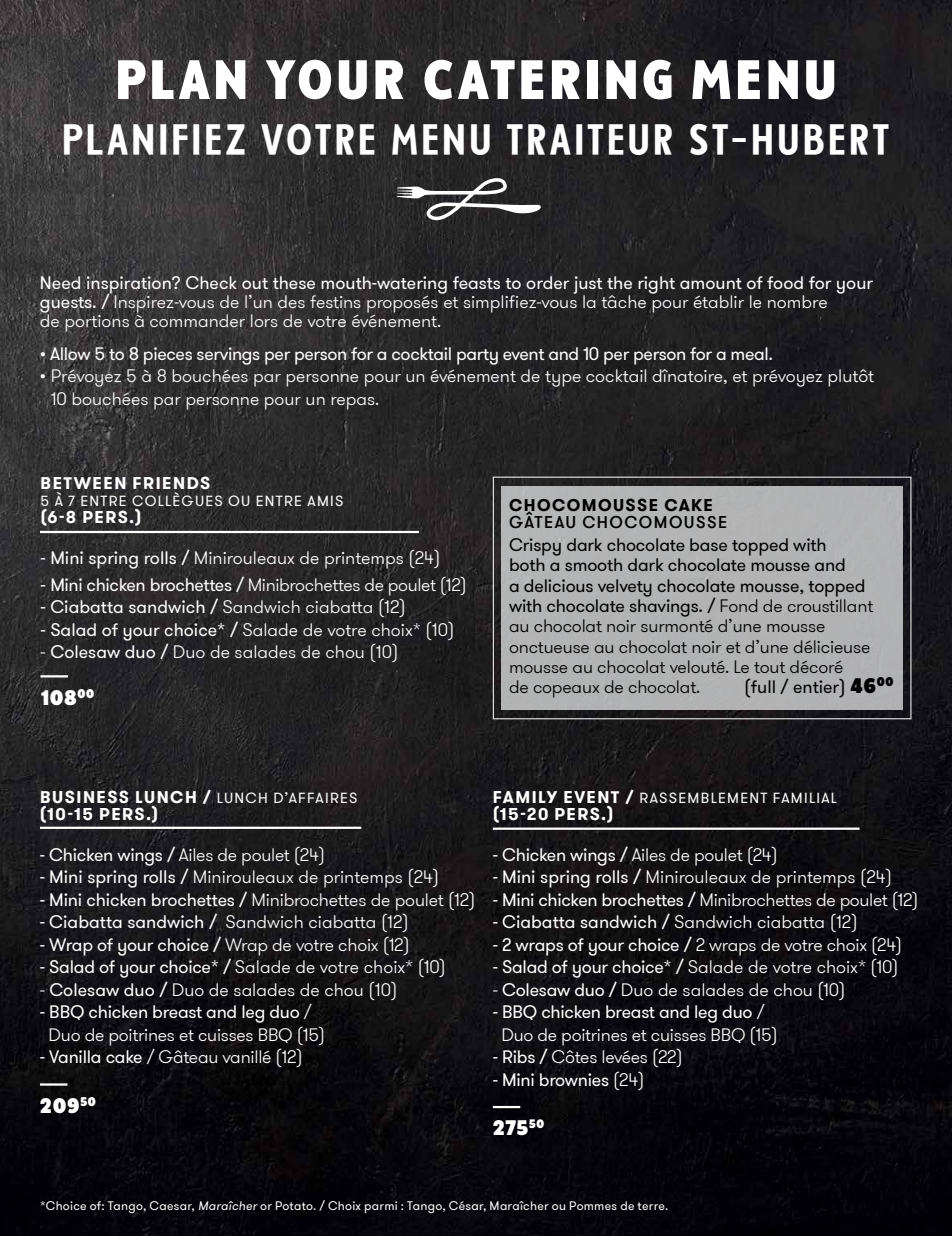
<style>
.page{position:relative;width:952px;height:1236px;background:#fff}
.page>*{position:absolute;margin:0;border:0;box-sizing:border-box;transform-origin:0 0}
.t1{font:900 51.75px "Taberna Sans";letter-spacing:.06em;color:#fff}
.t2{font:40.5px "Taberna Sans";letter-spacing:.055em;color:#fff}
.t3{font:900 22.5px "Taberna Sans";color:#fff}
.t4{font:300 18px/22.5px "GT Walsheim Pro";color:#fff}
.t5{font:300 18px/20.2px "GT Walsheim Pro";letter-spacing:-.01em;color:#000}
.t6{font:300 18px "GT Walsheim Pro";letter-spacing:-.02em;color:#fff}
.t7{font:18px "GT Walsheim Pro";letter-spacing:-.02em;color:#fff}
.t8{font:18px "GT Walsheim Pro";color:#000}
.t9{font:700 16.88px "GT Walsheim Pro";letter-spacing:.085em;color:#fff}
.t10{font:500 16.88px "GT Walsheim Pro";letter-spacing:.085em;color:#000}
.t11{font:700 16.88px "GT Walsheim Pro";letter-spacing:.085em;color:#000}
.t12{font:14.62px "GT Walsheim Pro";letter-spacing:.085em;color:#fff}
.t13{font:12.38px "GT Walsheim Pro";letter-spacing:.02em;color:#fff}
.s1{font-weight:400}
.s2{font-family:"Taberna Sans";font-weight:900;font-size:22.5px}
.s3{font-weight:700;font-size:16.88px}
.s4{font-weight:300}
</style>
<div class="page">
<img style="left:0;top:0;width:952px;height:1235px">
<hr style="left:40px;top:675px;width:28px;height:2px;background:#fff">
<hr style="left:40px;top:531px;width:379px;height:2px;background:#fff">
<hr style="left:40px;top:826px;width:321px;height:2px;background:#fff">
<hr style="left:493px;top:827px;width:366px;height:2px;background:#fff">
<hr style="left:40px;top:1083px;width:27px;height:2px;background:#fff">
<hr style="left:493px;top:1105px;width:27px;height:3px;background:#fff">
<div style="left:493px;top:476px;width:418px;height:243px;border:1px solid #e6e7e8"></div>
<div style="left:501px;top:485px;width:401px;height:224px;background:#b3b3b4"></div>
<svg style="left:397px;top:176px;width:144px;height:44px"></svg>
<h1 class="t1" style="left:115px;top:47px;width:722px">PLAN YOUR CATERING MENU</h1>
<h2 class="t2" style="left:62px;top:114px;width:830px">PLANIFIEZ VOTRE MENU TRAITEUR ST-HUBERT</h2>
<p class="t4" style="left:40px;top:273px;width:834px;line-height:19.1px"><span class="s1">Need inspiration? Check out these mouth-watering feasts to order just the right amount of food for your guests. /</span> Inspirez-vous de l’un des festins proposés et simplifiez-vous la tâche pour établir le nombre<br>de portions à commander lors de votre événement.</p>
<p class="t7" style="left:40px;top:342px;width:734px">• Allow 5 to 8 pieces servings per person for a cocktail party event and 10 per person for a meal.</p>
<p class="t4" style="left:51px;top:365px;width:825px;text-indent:-11px">• Prévoyez 5 à 8 bouchées par personne pour un événement de type cocktail dînatoire, et prévoyez plutôt<br>10 bouchées par personne pour un repas.</p>
<p class="t9" style="left:41px;top:472px;width:171px">BETWEEN FRIENDS</p>
<p class="t12" style="left:41px;top:492px;width:304px">5 À 7 ENTRE COLLÈGUES OU ENTRE AMIS</p>
<p class="t9" style="left:40px;top:506px;width:102px">(6-8 PERS.)</p>
<p class="t4" style="left:40px;top:546px;width:401px"><span class="s1">- Mini spring rolls /</span> Minirouleaux de printemps (24)</p>
<p class="t6" style="left:40px;top:573px;width:428px"><span class="s1">- Mini chicken brochettes /</span> Minibrochettes de poulet (12)</p>
<p class="t4" style="left:40px;top:596px;width:367px"><span class="s1">- Ciabatta sandwich /</span> Sandwich ciabatta (12)</p>
<p class="t4" style="left:40px;top:618px;width:415px"><span class="s1">- Salad of your choice* /</span> Salade de votre choix* (10)</p>
<p class="t4" style="left:40px;top:641px;width:359px">- <span class="s1">Colesaw duo /</span> Duo de salades de chou (10)</p>
<p class="t3" style="left:40px;top:683px;width:56px">108<sup>00</sup></p>
<p class="t11" style="left:509px;top:494px;width:205px">CHOCOMOUSSE CAKE</p>
<p class="t10" style="left:509px;top:511px;width:220px">GÂTEAU CHOCOMOUSSE</p>
<p class="t5" style="left:509px;top:535px;width:366px"><span class="s1">Crispy dark chocolate base topped with<br>both a smooth dark chocolate mousse and<br>a delicious velvety chocolate mousse, topped with chocolate shavings. /</span> Fond de croustillant au chocolat noir surmonté d’une mousse onctueuse au chocolat noir et d’une délicieuse mousse au chocolat velouté. Le tout décoré<br>de copeaux de chocolat.</p>
<p class="t8" style="left:744px;top:675px;width:151px">(full / entier) <span class="s2">46</span><sup>00</sup></p>
<p class="t12" style="left:40px;top:788px;width:319px"><span class="s3">BUSINESS LUNCH /</span> LUNCH D’AFFAIRES</p>
<p class="t9" style="left:40px;top:802px;width:120px">(10-15 PERS.)</p>
<p class="t4" style="left:40px;top:843px;width:286px"><span class="s1">- Chicken wings /</span> Ailes de poulet (24)</p>
<p class="t4" style="left:40px;top:865px;width:401px"><span class="s1">- Mini spring rolls /</span> Minirouleaux de printemps (24)</p>
<p class="t4" style="left:40px;top:888px;width:437px"><span class="s1">- Mini chicken brochettes /</span> Minibrochettes de poulet (12)</p>
<p class="t4" style="left:40px;top:910px;width:370px"><span class="s1">- Ciabatta sandwich /</span> Sandwich ciabatta (12)</p>
<p class="t4" style="left:40px;top:933px;width:371px"><span class="s1">- Wrap of your choice /</span> Wrap de votre choix (12)</p>
<p class="t4" style="left:40px;top:955px;width:407px"><span class="s1">- Salad of your choice* /</span> Salade de votre choix* (10)</p>
<p class="t4" style="left:40px;top:978px;width:359px">- <span class="s1">Colesaw duo /</span> Duo de salades de chou (10)</p>
<p class="t4" style="left:49px;top:1000px;width:278px;text-indent:-9px"><span class="s1">- BBQ chicken breast and leg duo</span> /<br>Duo de poitrines et cuisses BBQ (15)</p>
<p class="t4" style="left:40px;top:1045px;width:264px"><span class="s1">- Vanilla cake</span> / Gâteau vanillé (12)</p>
<p class="t3" style="left:40px;top:1091px;width:58px">209<sup>50</sup></p>
<p class="t12" style="left:493px;top:788px;width:345px"><span class="s3">FAMILY EVENT /</span> RASSEMBLEMENT FAMILIAL</p>
<p class="t9" style="left:493px;top:802px;width:122px">(15-20 PERS.)</p>
<p class="t4" style="left:493px;top:843px;width:286px"><span class="s1">- Chicken wings /</span> Ailes de poulet (24)</p>
<p class="t4" style="left:493px;top:865px;width:401px"><span class="s1">- Mini spring rolls /</span> Minirouleaux de printemps (24)</p>
<p class="t6" style="left:493px;top:887px;width:427px"><span class="s1">- Mini chicken brochettes /</span> Minibrochettes de poulet (12)</p>
<p class="t4" style="left:493px;top:910px;width:366px"><span class="s1">- Ciabatta sandwich /</span> Sandwich ciabatta (12)</p>
<p class="t4" style="left:493px;top:933px;width:411px"><span class="s1">- 2 wraps of your choice /</span> 2 wraps de votre choix (24)</p>
<p class="t4" style="left:493px;top:955px;width:407px"><span class="s1">- Salad of your choice* /</span> Salade de votre choix* (10)</p>
<p class="t4" style="left:493px;top:978px;width:354px">- <span class="s1">Colesaw duo /</span> Duo de salades de chou (10)</p>
<p class="t4" style="left:501px;top:1000px;width:278px;text-indent:-9px"><span class="s1">- BBQ chicken breast and leg duo</span> /<br>Duo de poitrines et cuisses BBQ (15)</p>
<p class="t4" style="left:493px;top:1045px;width:191px"><span class="s1">- Ribs /</span> Côtes levées (22)</p>
<p class="t7" style="left:493px;top:1067px;width:153px">- Mini brownies <span class="s4">(24)</span></p>
<p class="t3" style="left:493px;top:1113px;width:53px">275<sup>50</sup></p>
<p class="t13" style="left:40px;top:1197px;width:630px">*Choice of: Tango, Caesar, Maraîcher or Potato. / Choix parmi : Tango, César, Maraîcher ou Pommes de terre.</p>
</div>
